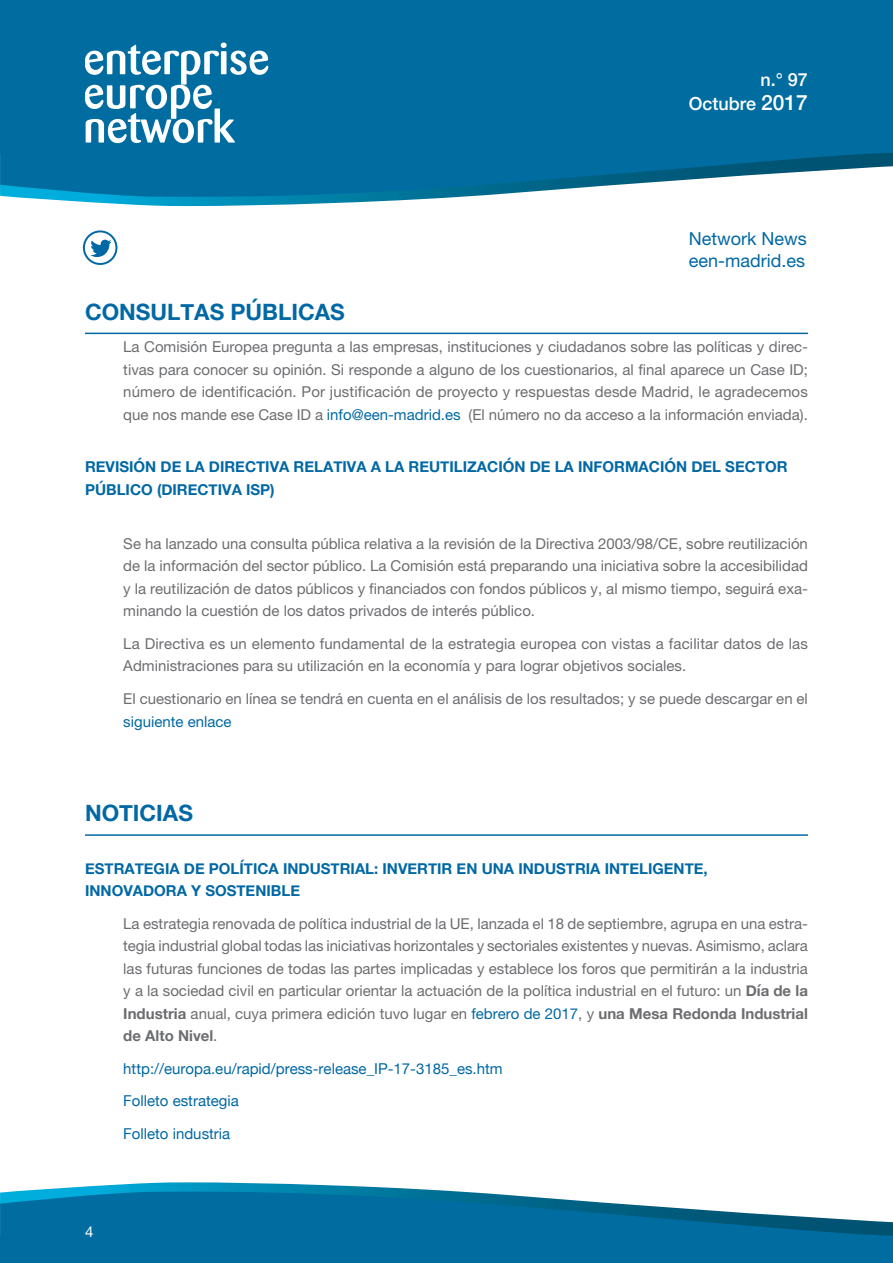
<style>
.page{position:relative;width:893px;height:1263px;background:#fff}
.page>*{position:absolute;margin:0;border:0;box-sizing:border-box;transform-origin:0 0}
._11__Ladillo_1{font:700 22.5px "Helvetica Neue";color:#0068a4}
.t1{font:18px/22.5px "Helvetica Neue";color:#0068a4}
.t2{font:500 18px/24px "Helvetica Neue";color:#fff;text-align:right}
._05__Textos_noticias{font:15px/22.5px "Helvetica Neue";color:#6c6d70;text-align:justify}
._12__Ladillo_2{font:700 15px/22.5px "Helvetica Neue";color:#0068a4}
._08__Registro_e_info{font:15px "Helvetica Neue";color:#0068a4}
.t3{font:15px "Helvetica Neue";color:#fff}
.s1{font-size:21px}
.s2{color:#0068a4}
.s3{font-weight:700}
</style>
<div class="page">
<div style="left:0;top:0;width:893px;height:153px;background:#006ca0"></div>
<svg style="left:0;top:153px;width:893px;height:53px"></svg>
<svg style="left:85px;top:43px;width:183px;height:100px"></svg>
<div style="left:0;top:1235px;width:893px;height:28px;background:#006ca0"></div>
<svg style="left:0;top:1182px;width:893px;height:53px"></svg>
<div style="left:83px;top:230px;width:34px;height:35px;border:2px solid #0068a4;border-radius:50%"></div>
<svg style="left:90px;top:240px;width:22px;height:17px"></svg>
<hr style="left:85px;top:333px;width:723px;height:1px;background:#0068a4">
<hr style="left:85px;top:834px;width:723px;height:2px;background:#0068a4">
<p class="t2" style="left:689px;top:66px;width:121px">n.° 97<br>Octubre <span class="s1">2017</span></p>
<p class="t1" style="left:689px;top:227px;width:119px">Network News een-madrid.es</p>
<p class="_11__Ladillo_1" style="left:85px;top:294px;width:261px">CONSULTAS PÚBLICAS</p>
<p class="_05__Textos_noticias" style="left:123px;top:335px;width:686px">La Comisión Europea pregunta a las empresas, instituciones y ciudadanos sobre las políticas y direc&shy;tivas para conocer su opinión. Si responde a alguno de los cuestionarios, al final aparece un Case ID; número de identificación. Por justificación de proyecto y respuestas desde Madrid, le agradecemos que nos mande ese Case ID a <span class="s2">info@een-madrid.es</span> (El número no da acceso a la información enviada).</p>
<p class="_12__Ladillo_2" style="left:85px;top:456px;width:704px">REVISIÓN DE LA DIRECTIVA RELATIVA A LA REUTILIZACIÓN DE LA INFORMACIÓN DEL SECTOR<br>PÚBLICO (DIRECTIVA ISP)</p>
<p class="_05__Textos_noticias" style="left:123px;top:532px;width:686px">Se ha lanzado una consulta pública relativa a la revisión de la Directiva 2003/98/CE, sobre reutilización de la información del sector público. La Comisión está preparando una iniciativa sobre la accesibilidad y la reutilización de datos públicos y financiados con fondos públicos y, al mismo tiempo, seguirá exa&shy;minando la cuestión de los datos privados de interés público.</p>
<p class="_05__Textos_noticias" style="left:123px;top:632px;width:686px">La Directiva es un elemento fundamental de la estrategia europea con vistas a facilitar datos de las<br>Administraciones para su utilización en la economía y para lograr objetivos sociales.</p>
<p class="_05__Textos_noticias" style="left:123px;top:687px;width:686px">El cuestionario en línea se tendrá en cuenta en el análisis de los resultados; y se puede descargar en el <span class="s2">siguiente enlace</span></p>
<p class="_11__Ladillo_1" style="left:85px;top:796px;width:109px">NOTICIAS</p>
<p class="_12__Ladillo_2" style="left:85px;top:857px;width:624px">ESTRATEGIA DE POLÍTICA INDUSTRIAL: INVERTIR EN UNA INDUSTRIA INTELIGENTE,<br>INNOVADORA Y SOSTENIBLE</p>
<p class="_05__Textos_noticias" style="left:123px;top:912px;width:686px">La estrategia renovada de política industrial de la UE, lanzada el 18 de septiembre, agrupa en una estra&shy;tegia industrial global todas las iniciativas horizontales y sectoriales existentes y nuevas. Asimismo, aclara las futuras funciones de todas las partes implicadas y establece los foros que permitirán a la industria y a la sociedad civil en particular orientar la actuación de la política industrial en el futuro: un <span class="s3">Día de la Industria</span> anual, cuya primera edición tuvo lugar en <span class="s2">febrero de 2017</span>, y <span class="s3">una Mesa Redonda Industrial de Alto Nivel</span>.</p>
<p class="_08__Registro_e_info" style="left:123px;top:1058px;width:381px">http://europa.eu/rapid/press-release_IP-17-3185_es.htm</p>
<p class="_08__Registro_e_info" style="left:123px;top:1090px;width:117px">Folleto estrategia</p>
<p class="_08__Registro_e_info" style="left:123px;top:1123px;width:108px">Folleto industria</p>
<p class="t3" style="left:85px;top:1222px;width:10px">4</p>
</div>
